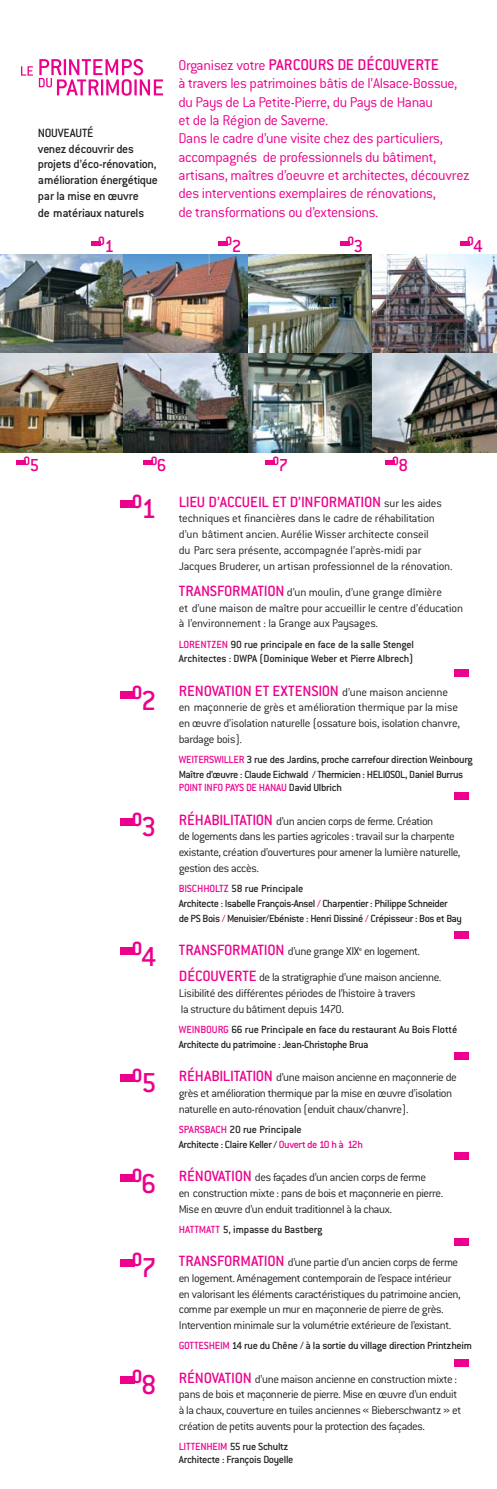
<style>
.page{position:relative;width:497px;height:1489px;background:#fff}
.page>*{position:absolute;margin:0;border:0;box-sizing:border-box;transform-origin:0 0}
.t1{font:700 21px "Conduit ITC";color:#ec008c}
.t2{font:500 17.15px "Conduit ITC";color:#ec008c}
.t3{font:500 16.28px "Conduit ITC";letter-spacing:-.015em;color:#ec008c}
.t4{font:300 15.58px/18.4px "Conduit ITC";letter-spacing:-.025em;color:#ec008c}
.t5{font:700 13.3px "Conduit ITC";color:#ec008c}
.t6{font:500 13.12px/15.9px "Conduit ITC";letter-spacing:-.02em;color:#231f20}
.t7{font:300 12.42px/15.8px "Conduit ITC";letter-spacing:-.025em;color:#231f20}
.t8{font:500 11.38px/14.9px "Conduit ITC";letter-spacing:-.025em;color:#231f20}
.t9{font:500 11.38px "Conduit ITC";letter-spacing:-.03em;color:#ec008c}
.s1{font-weight:300;font-size:15.58px}
.s2{font-weight:500;font-size:19.07px}
.s3{font-weight:500;font-size:30.1px}
.s4{font-weight:300;font-size:12.42px;color:#231f20}
.s5{font-weight:500;font-size:16.28px;color:#ec008c}
.s6{color:#ec008c}
.s7{color:#231f20}
</style>
<div class="page">
<svg style="left:21px;top:66px;width:12px;height:10px"></svg>
<svg style="left:39px;top:59px;width:124px;height:37px"></svg>
<div style="left:120px;top:500px;width:15px;height:7px;background:#ec008c"></div>
<img style="left:0;top:254px;width:124px;height:99px">
<img style="left:124px;top:254px;width:124px;height:99px">
<img style="left:248px;top:254px;width:124px;height:99px">
<img style="left:372px;top:254px;width:124px;height:99px">
<img style="left:0;top:353px;width:124px;height:99px">
<img style="left:124px;top:353px;width:124px;height:99px">
<img style="left:248px;top:353px;width:124px;height:99px">
<img style="left:372px;top:353px;width:124px;height:99px">
<div style="left:453px;top:669px;width:15px;height:7px;background:#ec008c"></div>
<div style="left:120px;top:691px;width:15px;height:7px;background:#ec008c"></div>
<div style="left:120px;top:818px;width:15px;height:7px;background:#ec008c"></div>
<div style="left:120px;top:947px;width:15px;height:7px;background:#ec008c"></div>
<div style="left:120px;top:1074px;width:15px;height:7px;background:#ec008c"></div>
<div style="left:120px;top:1174px;width:15px;height:7px;background:#ec008c"></div>
<div style="left:120px;top:1259px;width:15px;height:7px;background:#ec008c"></div>
<div style="left:453px;top:792px;width:15px;height:7px;background:#ec008c"></div>
<div style="left:453px;top:931px;width:15px;height:7px;background:#ec008c"></div>
<div style="left:453px;top:1052px;width:15px;height:7px;background:#ec008c"></div>
<div style="left:453px;top:1152px;width:15px;height:7px;background:#ec008c"></div>
<div style="left:453px;top:1238px;width:15px;height:7px;background:#ec008c"></div>
<div style="left:453px;top:1359px;width:15px;height:7px;background:#ec008c"></div>
<div style="left:120px;top:1375px;width:15px;height:7px;background:#ec008c"></div>
<svg style="left:91px;top:241px;width:9px;height:4px"></svg>
<svg style="left:218px;top:241px;width:9px;height:4px"></svg>
<hr style="left:339px;top:241px;width:10px;height:4px;background:#ec008c">
<svg style="left:460px;top:241px;width:8px;height:4px"></svg>
<svg style="left:16px;top:460px;width:9px;height:4px"></svg>
<hr style="left:143px;top:460px;width:10px;height:4px;background:#ec008c">
<svg style="left:265px;top:460px;width:9px;height:4px"></svg>
<hr style="left:384px;top:460px;width:10px;height:4px;background:#ec008c">
<p class="t6" style="left:38px;top:126px;width:121px">NOUVEAUTÉ<br>venez découvrir des projets d’éco-rénovation, amélioration énergétique par la mise en œuvre<br>de matériaux naturels</p>
<h2 class="t2" style="left:178px;top:58px;width:262px"><span class="s1">Organisez votre</span> PARCOURS DE DÉCOUVERTE</h2>
<p class="t4" style="left:178px;top:76px;width:292px">à travers les patrimoines bâtis de l’Alsace-Bossue, du Pays de La Petite-Pierre, du Pays de Hanau<br>et de la Région de Saverne.<br>Dans le cadre d’une visite chez des particuliers, accompagnés de professionnels du bâtiment, artisans, maîtres d’oeuvre et architectes, découvrez des interventions exemplaires de rénovations,<br>de transformations ou d’extensions.</p>
<p class="t5" style="left:98px;top:236px;width:17px">0<span class="s2">1</span></p>
<p class="t5" style="left:225px;top:236px;width:17px">0<span class="s2">2</span></p>
<p class="t5" style="left:347px;top:236px;width:17px">0<span class="s2">3</span></p>
<p class="t5" style="left:466px;top:236px;width:17px">0<span class="s2">4</span></p>
<p class="t5" style="left:23px;top:455px;width:17px">0<span class="s2">5</span></p>
<p class="t5" style="left:151px;top:455px;width:17px">0<span class="s2">6</span></p>
<p class="t5" style="left:272px;top:455px;width:17px">0<span class="s2">7</span></p>
<p class="t5" style="left:392px;top:455px;width:17px">0<span class="s2">8</span></p>
<h1 class="t1" style="left:131px;top:493px;width:26px">0<span class="s3">1</span></h1>
<h1 class="t1" style="left:131px;top:684px;width:26px">0<span class="s3">2</span></h1>
<h1 class="t1" style="left:131px;top:811px;width:26px">0<span class="s3">3</span></h1>
<h1 class="t1" style="left:131px;top:940px;width:26px">0<span class="s3">4</span></h1>
<h1 class="t1" style="left:131px;top:1067px;width:26px">0<span class="s3">5</span></h1>
<h1 class="t1" style="left:131px;top:1167px;width:26px">0<span class="s3">6</span></h1>
<h1 class="t1" style="left:131px;top:1252px;width:26px">0<span class="s3">7</span></h1>
<h1 class="t1" style="left:131px;top:1368px;width:26px">0<span class="s3">8</span></h1>
<h3 class="t3" style="left:178px;top:495px;width:264px">LIEU D’ACCUEIL ET D’INFORMATION <span class="s4">sur les aides</span></h3>
<p class="t7" style="left:178px;top:511px;width:275px">techniques et financières dans le cadre de réhabilitation d’un bâtiment ancien. Aurélie Wisser architecte conseil<br>du Parc sera présente, accompagnée l’après-midi par Jacques Bruderer, un artisan professionnel de la rénovation.</p>
<p class="t7" style="left:178px;top:585px;width:285px"><span class="s5">TRANSFORMATION</span> d’un moulin, d’une grange dîmière<br>et d’une maison de maître pour accueillir le centre d’éducation à l’environnement : la Grange aux Paysages.</p>
<p class="t8" style="left:178px;top:637px;width:236px"><span class="s6">LORENTZEN</span> 90 rue principale en face de la salle Stengel<br>Architectes : DWPA (Dominique Weber et Pierre Albrech)</p>
<h3 class="t3" style="left:178px;top:685px;width:270px">RENOVATION ET EXTENSION <span class="s4">d’une maison ancienne</span></h3>
<p class="t7" style="left:178px;top:701px;width:282px">en maçonnerie de grès et amélioration thermique par la mise en œuvre d’isolation naturelle (ossature bois, isolation chanvre, bardage bois).</p>
<p class="t8" style="left:178px;top:753px;width:295px"><span class="s6">WEITERSWILLER</span> 3 rue des Jardins, proche carrefour direction Weinbourg<br>Maître d’œuvre : Claude Eichwald / Thermicien : HELIOSOL, Daniel Burrus</p>
<p class="t9" style="left:178px;top:783px;width:164px">POINT INFO PAYS DE HANAU <span class="s7">David Ulbrich</span></p>
<p class="t7" style="left:178px;top:814px;width:283px"><span class="s5">RÉHABILITATION</span> d’un ancien corps de ferme. Création<br>de logements dans les parties agricoles : travail sur la charpente existante, création d’ouvertures pour amener la lumière naturelle, gestion des accès.</p>
<p class="t8" style="left:178px;top:882px;width:284px"><span class="s6">BISCHHOLTZ</span> 58 rue Principale<br>Architecte : Isabelle François-Ansel <span class="s6">/</span> Charpentier : Philippe Schneider<br>de PS Bois <span class="s6">/</span> Menuisier/Ebéniste : Henri Dissiné <span class="s6">/</span> Crépisseur : Bos et Bay</p>
<p class="t7" style="left:178px;top:939px;width:264px;line-height:26.2px"><span class="s5">TRANSFORMATION</span> d’une grange XIX<sup>e</sup> en logement.<br><span class="s5">DÉCOUVERTE</span> de la stratigraphie d’une maison ancienne.</p>
<p class="t7" style="left:178px;top:986px;width:238px">Lisibilité des différentes périodes de l’histoire à travers la structure du bâtiment depuis 1470.</p>
<p class="t8" style="left:178px;top:1023px;width:280px"><span class="s6">WEINBOURG</span> 66 rue Principale en face du restaurant Au Bois Flotté<br>Architecte du patrimoine : Jean-Christophe Brua</p>
<p class="t7" style="left:178px;top:1070px;width:279px"><span class="s5">RÉHABILITATION</span> d’une maison ancienne en maçonnerie de grès et amélioration thermique par la mise en œuvre d’isolation naturelle en auto-rénovation (enduit chaux/chanvre).</p>
<p class="t8" style="left:178px;top:1123px;width:185px"><span class="s6">SPARSBACH</span> 20 rue Principale<br>Architecte : Claire Keller / <span class="s6">Ouvert de 10 h à 12h</span></p>
<p class="t7" style="left:178px;top:1170px;width:265px"><span class="s5">RÉNOVATION</span> des façades d’un ancien corps de ferme<br>en construction mixte : pans de bois et maçonnerie en pierre.<br>Mise en œuvre d’un enduit traditionnel à la chaux.</p>
<p class="t8" style="left:178px;top:1222px;width:145px"><span class="s6">HATTMATT</span> 5, impasse du Bastberg</p>
<p class="t7" style="left:178px;top:1255px;width:283px"><span class="s5">TRANSFORMATION</span> d’une partie d’un ancien corps de ferme en logement. Aménagement contemporain de l’espace intérieur en valorisant les éléments caractéristiques du patrimoine ancien, comme par exemple un mur en maçonnerie de pierre de grès.<br>Intervention minimale sur la volumétrie extérieure de l’existant.</p>
<p class="t8" style="left:178px;top:1339px;width:294px"><span class="s6">GOTTESHEIM</span> 14 rue du Chêne / à la sortie du village direction Printzheim</p>
<p class="t7" style="left:178px;top:1371px;width:283px"><span class="s5">RÉNOVATION</span> d’une maison ancienne en construction mixte : pans de bois et maçonnerie de pierre. Mise en œuvre d’un enduit à la chaux, couverture en tuiles anciennes « Bieberschwantz » et création de petits auvents pour la protection des façades.</p>
<p class="t8" style="left:178px;top:1440px;width:116px;line-height:13.3px"><span class="s6">LITTENHEIM</span> 55 rue Schultz<br>Architecte : François Doyelle</p>
</div>
